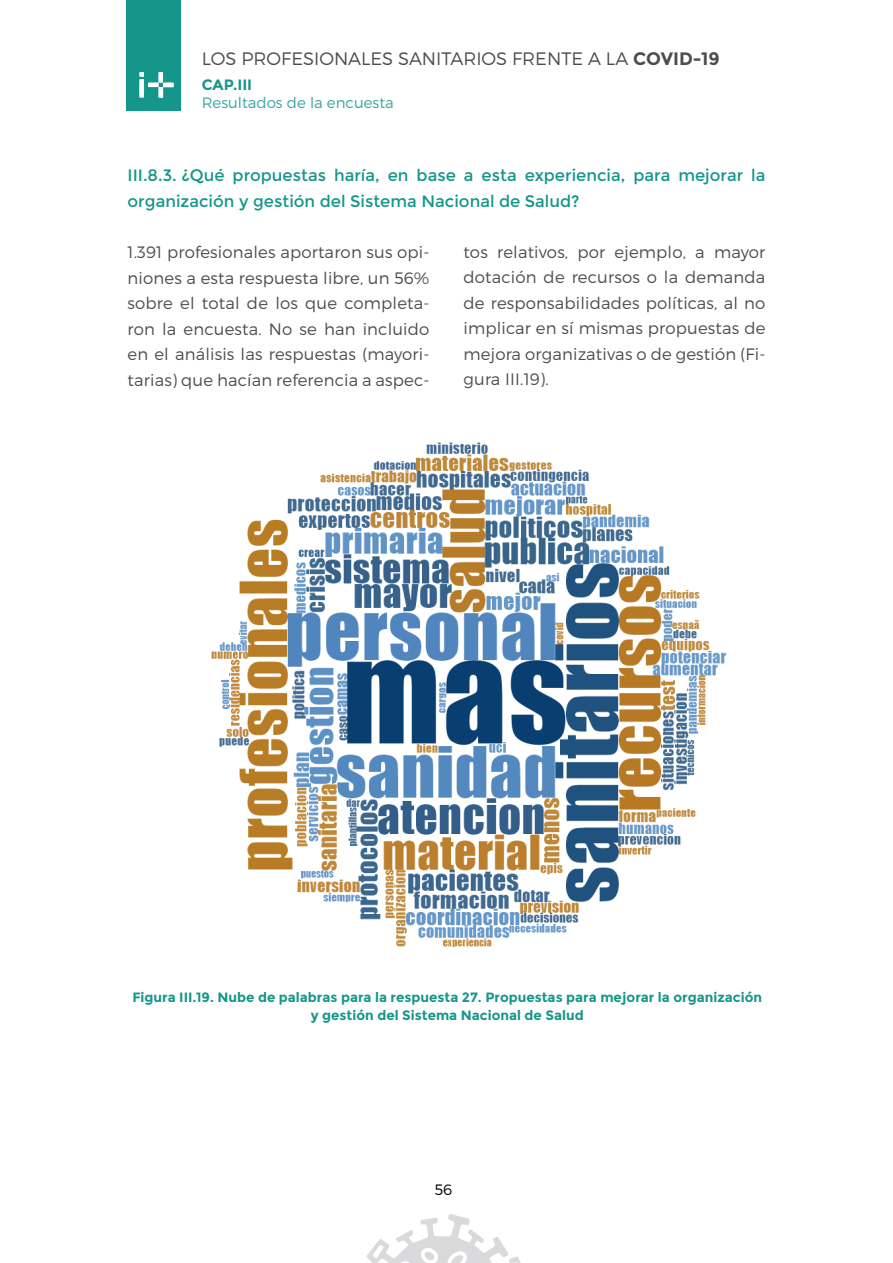
<style>
.page{position:relative;width:893px;height:1263px;background:#fff}
.page>*{position:absolute;margin:0;border:0;box-sizing:border-box;transform-origin:0 0}
.t1{font:300 18px "Montserrat";color:#4d4d4f}
.t2{font:300 16.5px/25.5px "Montserrat";letter-spacing:.01em;color:#4d4d4f;text-align:justify}
.t3{font:16.5px/25.5px "Montserrat";color:#14968a}
.t4{font:300 15px "Montserrat";color:#38a69b}
.t5{font:700 15px "Montserrat";color:#14968a}
.t6{font:300 15px "Montserrat";color:#000}
.t7{font:700 13.5px/18px "Montserrat";color:#14968a;text-align:center}
.s1{font-weight:700}
</style>
<div class="page">
<div style="left:126px;top:0;width:55px;height:110px;background:#14968a"></div>
<svg style="left:367px;top:1214px;width:154px;height:49px"></svg>
<svg style="left:139px;top:72px;width:35px;height:26px"></svg>
<img style="left:211px;top:442px;width:516px;height:505px">
<p class="t1" style="left:202px;top:48px;width:520px">LOS PROFESIONALES SANITARIOS FRENTE A LA <span class="s1">COVID-19</span></p>
<p class="t5" style="left:202px;top:76px;width:52px">CAP.III</p>
<p class="t4" style="left:202px;top:93px;width:194px">Resultados de la encuesta</p>
<p class="t3" style="left:128px;top:163px;width:639px">III.8.3. ¿Qué propuestas haría, en base a esta experiencia, para mejorar la organización y gestión del Sistema Nacional de Salud?</p>
<p class="t2" style="left:128px;top:239px;width:303px">1.391 profesionales aportaron sus opi&shy;niones a esta respuesta libre, un 56% sobre el total de los que completa&shy;ron la encuesta. No se han incluido en el análisis las respuestas (mayori&shy;tarias) que hacían referencia a aspec-</p>
<p class="t2" style="left:463px;top:239px;width:303px">tos relativos, por ejemplo, a mayor dotación de recursos o la demanda de responsabilidades políticas, al no implicar en sí mismas propuestas de mejora organizativas o de gestión (Fi&shy;gura III.19).</p>
<p class="t7" style="left:132px;top:988px;width:631px">Figura III.19. Nube de palabras para la respuesta 27. Propuestas para mejorar la organización y gestión del Sistema Nacional de Salud</p>
<p class="t6" style="left:435px;top:1180px;width:19px">56</p>
</div>
